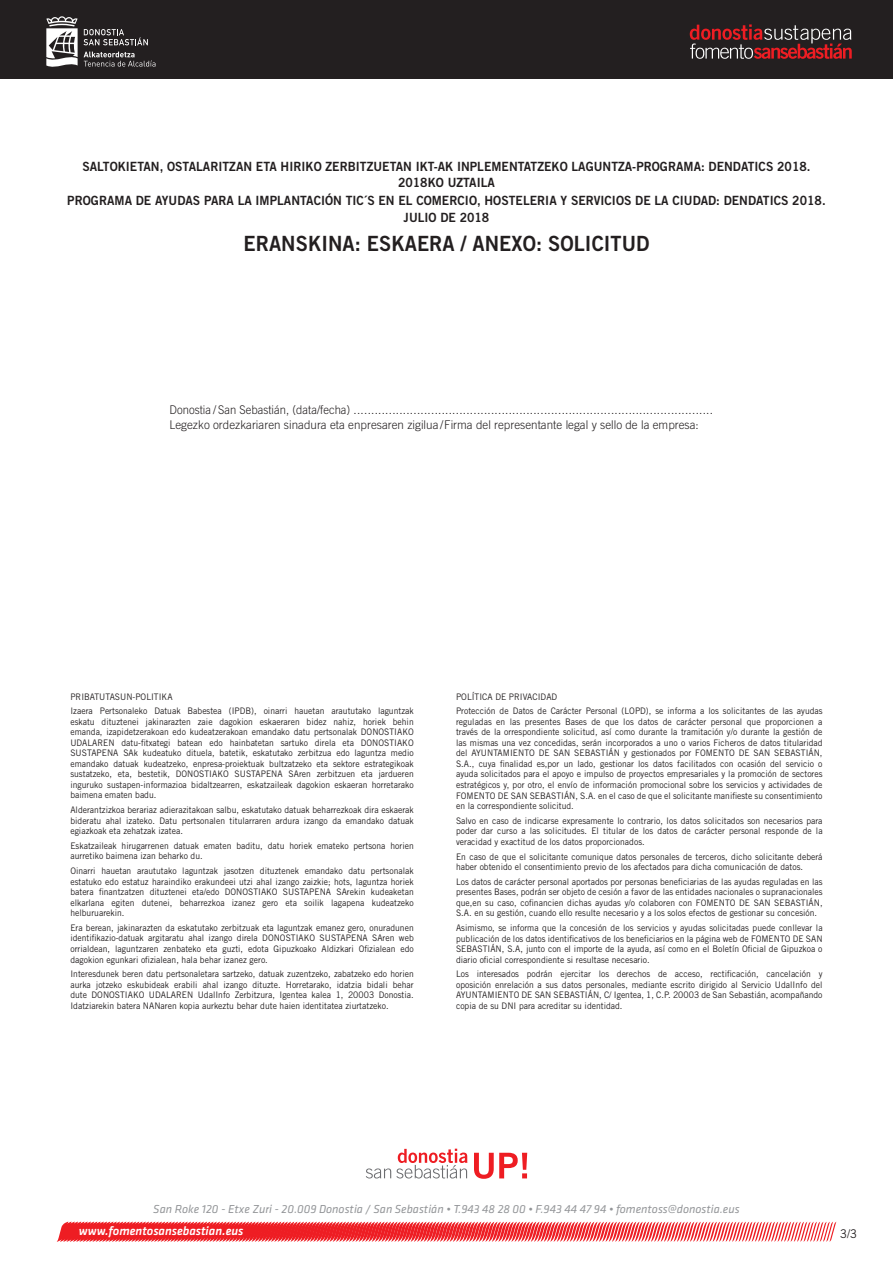
<style>
.page{position:relative;width:893px;height:1263px;background:#fff}
.page>*{position:absolute;margin:0;border:0;box-sizing:border-box;transform-origin:0 0}
.t1{font:21px "Trade Gothic LT Std Bd 2";color:#231f20;scale:.95 1}
.t2{font:12.75px/16.5px "Trade Gothic LT Std Bd 2";color:#231f20;scale:.95 1}
.t3{font:italic 500 12.6px "Klavika";color:#fff}
.t4{font:300 12px/15px "Trade Gothic LT Std";color:#231f20;scale:.94 1}
.t5{font:italic 12px "Klavika";color:#939598}
.t6{font:12px "Trade Gothic LT Std";color:#231f20;scale:.94 1}
.t7{font:9px/10.5px "Trade Gothic LT Std";color:#231f20;text-align:justify;scale:.95 1}
</style>
<div class="page">
<div style="left:0;top:0;width:893px;height:79px;background:#231f20"></div>
<svg style="left:690px;top:24px;width:162px;height:35px"></svg>
<svg style="left:57px;top:1221px;width:779px;height:21px;background:#f3666a"></svg>
<svg style="left:46px;top:16px;width:32px;height:51px"></svg>
<svg style="left:84px;top:29px;width:64px;height:16px"></svg>
<svg style="left:84px;top:52px;width:71px;height:15px"></svg>
<svg style="left:474px;top:1153px;width:53px;height:26px"></svg>
<svg style="left:366px;top:1149px;width:101px;height:29px"></svg>
<p class="t2" style="left:398px;top:158px;width:436px;text-indent:-316px">SALTOKIETAN, OSTALARITZAN ETA HIRIKO ZERBITZUETAN IKT-AK INPLEMENTATZEKO LAGUNTZA-PROGRAMA: DENDATICS 2018.<br>2018KO UZTAILA</p>
<p class="t2" style="left:404px;top:192px;width:446px;text-indent:-336px">PROGRAMA DE AYUDAS PARA LA IMPLANTACIÓN TIC´S EN EL COMERCIO, HOSTELERIA Y SERVICIOS DE LA CIUDAD: DENDATICS 2018.<br>JULIO</p>
<p class="t2" style="left:440px;top:209px;width:53px">DE 2018</p>
<p class="t1" style="left:243px;top:231px;width:157px">ERANSKINA: ESKAERA</p>
<p class="t1" style="left:461px;top:231px;width:118px">/ ANEXO: SOLICITUD</p>
<p class="t4" style="left:170px;top:402px;width:580px">Donostia / San Sebastián, (data/fecha) ......................................................................................................<br>Legezko ordezkariaren sinadura eta enpresaren zigilua / Firma del representante legal y sello de la empresa:</p>
<p class="t7" style="left:70px;top:689px;width:363px;line-height:14.7px">PR IBATUTASUN-POLITIKA<br>Izaera Pertsonaleko Datuak Babestea (IPDB), oinarri hauetan araututako laguntzak</p>
<p class="t7" style="left:70px;top:716px;width:363px">eskatu dituztenei jakinarazten zaie dagokion eskaeraren bidez nahiz, horiek behin emanda, izapidetzerakoan edo kudeatzerakoan emandako datu pertsonalak DON OSTIAKO U DALAREN</p>
<p class="t7" style="left:70px;top:737px;width:363px;text-indent:51px">datu-fitxategi batean edo hainbatetan sartuko direla eta DON OSTIAKO SU STAPENA SAk kudeatuko dituela, batetik, eskatutako zerbitzua edo laguntza medio emandako datuak kudeatzeko, enpresa-proiektuak bultzatzeko eta sektore estrategikoak sustatzeko, eta, bestetik, DON OSTIAKO SU STAPENA SAren zerbitzuen eta jardueren inguruko sustapen-informazioa bidaltzearren, eskatzaileak dagokion eskaeran horretarako baimena ematen badu.</p>
<p class="t7" style="left:70px;top:805px;width:363px">Alderantzizkoa berariaz adierazitakoan salbu, eskatutako datuak beharrezkoak dira eskaerak bideratu ahal izateko. Datu pertsonalen titularraren ardura izango da emandako datuak egiazkoak eta zehatzak izatea.</p>
<p class="t7" style="left:70px;top:840px;width:363px">Eskatzaileak hirugarrenen datuak ematen baditu, datu horiek emateko pertsona horien aurretiko baimena izan beharko du.</p>
<p class="t7" style="left:70px;top:866px;width:363px">Oinarri hauetan araututako laguntzak jasotzen dituztenek emandako datu pertsonalak estatuko edo estatuz haraindiko erakundeei utzi ahal izango zaizkie; hots, laguntza horiek batera finantzatzen dituztenei eta/edo DON OSTIAKO SU STAPENA SArekin kudeaketan elkarlana egiten dutenei, beharrezkoa izanez gero eta soilik lagapena kudeatzeko helburuarekin.</p>
<p class="t7" style="left:70px;top:922px;width:363px">Era berean, jakinarazten da eskatutako zerbitzuak eta laguntzak emanez gero, onuradunen identifikazio-datuak argitaratu ahal izango direla DON OSTIAKO SU STAPENA SAren web orrialdean, laguntzaren zenbateko eta guzti, edota Gipuzkoako Aldizkari Ofizialean edo dagokion egunkari ofizialean, hala behar izanez gero.</p>
<p class="t7" style="left:70px;top:969px;width:363px">Interesdunek beren datu pertsonaletara sartzeko, datuak zuzentzeko, zabatzeko edo horien aurka jotzeko eskubideak erabili ahal izango dituzte. Horretarako, idatzia bidali behar dute DON OSTIAKO U DALAREN</p>
<p class="t7" style="left:70px;top:990px;width:363px;text-indent:127px">U dalInfo Zerbitzura, Igentea kalea 1, 20003 Donostia.<br>Idatziarekin batera NANaren kopia aurkeztu behar dute haien identitatea ziurtatzeko.</p>
<p class="t7" style="left:456px;top:689px;width:387px;line-height:14.7px">POLÍTICA DE PR IVACIDAD<br>Protección de Datos de Carácter Personal (LOPD), se informa a los solicitantes de las ayudas</p>
<p class="t7" style="left:456px;top:716px;width:387px">reguladas en las presentes Bases de que los datos de carácter personal que proporcionen a través de la orrespondiente solicitud, así como durante la tramitación y/o durante la gestión de las mismas una vez concedidas, serán incorporados a uno o varios Ficheros de datos titularidad del AYUNTAM IENTO DE SAN SE BASTIÁN y gestionados por FOMEN</p>
<p class="t7" style="left:456px;top:748px;width:387px;text-indent:268px">TO DE SAN SEBASTIÁN , S.A., cuya finalidad es,por un lado, gestionar los datos facilitados con ocasión del servicio o ayuda solicitados para el apoyo e impulso de proyectos empresariales y la promoción de sectores estratégicos y, por otro, el envío de información promocional sobre los servicios y actividades de FOMEN</p>
<p class="t7" style="left:456px;top:790px;width:387px;text-indent:29px">TO DE SAN SE BASTIÁN , S.A. en el caso de que el solicitante manifieste su consentimiento en la correspondiente solicitud.</p>
<p class="t7" style="left:456px;top:815px;width:387px">Salvo en caso de indicarse expresamente lo contrario, los datos solicitados son necesarios para poder dar curso a las solicitudes. El titular de los datos de carácter personal responde de la veracidad y exactitud de los datos proporcionados.</p>
<p class="t7" style="left:456px;top:851px;width:387px">En caso de que el solicitante comunique datos personales de terceros, dicho solicitante deberá haber obtenido el consentimiento previo de los afectados para dicha comunicación de datos.</p>
<p class="t7" style="left:456px;top:876px;width:387px">Los datos de carácter personal aportados por personas beneficiarias de las ayudas reguladas en las presentes Bases, podrán ser objeto de cesión a favor de las entidades nacionales o supranacionales que,en su caso, cofinancien dichas ayudas y/o colaboren con FOMEN</p>
<p class="t7" style="left:456px;top:897px;width:387px;text-indent:269px">TO DE SAN SEBASTIÁN ,<br>S.A. en su gestión, cuando ello resulte necesario y a los solos efectos de gestionar su concesión.</p>
<p class="t7" style="left:456px;top:922px;width:387px">Asimismo, se informa que la concesión de los servicios y ayudas solicitadas puede conllevar la publicación de los datos identificativos de los beneficiarios en la página web de FOMEN</p>
<p class="t7" style="left:456px;top:933px;width:387px;text-align:left;text-indent:324px">TO DE SAN<br>SE BASTIÁN , S.A, junto con el importe de la ayuda, así como en el Boletín Oficial de Gipuzkoa o diario oficial correspondiente si resultase necesario.</p>
<p class="t7" style="left:456px;top:969px;width:387px">Los interesados podrán ejercitar los derechos de acceso, rectificación, cancelación y oposición enrelación a sus datos personales, mediante escrito dirigido al Servicio U dalInfo del AYUNTAM IENTO DE SAN SE BASTIÁN , C/ Igentea, 1, C.P. 20003 de San Sebastián, acompañando copia de su DN I para acreditar su identidad.</p>
<p class="t5" style="left:153px;top:1203px;width:588px">San Roke 120 - Etxe Zuri - 20.009 Donostia / San Sebastián • T.943 48 28 00 • F.943 44 47 94 • fomentoss@donostia.eus</p>
<p class="t3" style="left:79px;top:1224px;width:166px">www.fomentosansebastian.eus</p>
<p class="t6" style="left:840px;top:1226px;width:20px">3/3</p>
</div>
